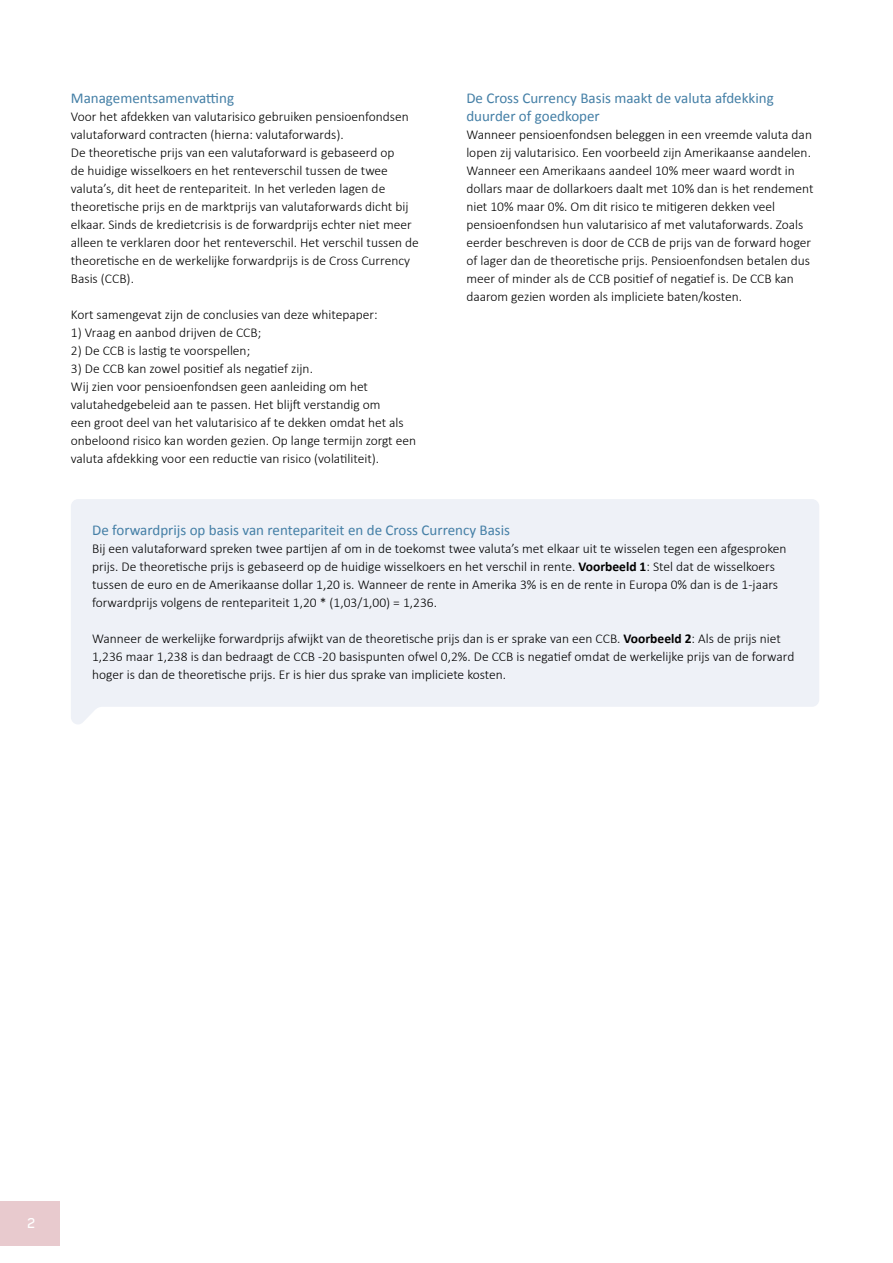
<style>
.page{position:relative;width:893px;height:1263px;background:#fff}
.page>*{position:absolute;margin:0;border:0;box-sizing:border-box;transform-origin:0 0}
.t1{font:500 16.5px "Blender Pro";color:#fff}
.tussenkop_blauw{font:15px/18px "Calibri";color:#447fa6}
.Basistekt{font:300 13.5px/18px "Calibri";color:#000}
.s1{font-weight:700}
</style>
<div class="page">
<svg style="left:71px;top:499px;width:748px;height:225px;background:#eff2f7"></svg>
<div style="left:0;top:1202px;width:60px;height:44px;background:#e8cace"></div>
<p class="tussenkop_blauw" style="left:71px;top:89px;width:165px">Managementsamenvatting</p>
<p class="Basistekt" style="left:71px;top:107px;width:350px">Voor het afdekken van valutarisico gebruiken pensioenfondsen valutaforward contracten (hierna: valutaforwards).<br>De theoretische prijs van een valutaforward is gebaseerd op<br>de huidige wisselkoers en het renteverschil tussen de twee valuta’s, dit heet de rentepariteit. In het verleden lagen de theoretische prijs en de marktprijs van valutaforwards dicht bij elkaar. Sinds de kredietcrisis is de forwardprijs echter niet meer alleen te verklaren door het renteverschil. Het verschil tussen de theoretische en de werkelijke forwardprijs is de Cross Currency Basis (CCB).</p>
<p class="Basistekt" style="left:71px;top:305px;width:308px">Kort samengevat zijn de conclusies van deze whitepaper:</p>
<p class="Basistekt" style="left:71px;top:323px;width:192px">1) Vraag en aanbod drijven de CCB;</p>
<p class="Basistekt" style="left:71px;top:341px;width:181px">2) De CCB is lastig te voorspellen;</p>
<p class="Basistekt" style="left:71px;top:359px;width:244px">3) De CCB kan zowel positief als negatief zijn.</p>
<p class="Basistekt" style="left:71px;top:377px;width:347px">Wij zien voor pensioenfondsen geen aanleiding om het valutahedgebeleid aan te passen. Het blijft verstandig om<br>een groot deel van het valutarisico af te dekken omdat het als onbeloond risico kan worden gezien. Op lange termijn zorgt een valuta afdekking voor een reductie van risico (volatiliteit).</p>
<p class="tussenkop_blauw" style="left:466px;top:89px;width:309px">De Cross Currency Basis maakt de valuta afdekking duurder of goedkoper</p>
<p class="Basistekt" style="left:466px;top:125px;width:349px">Wanneer pensioenfondsen beleggen in een vreemde valuta dan lopen zij valutarisico. Een voorbeeld zijn Amerikaanse aandelen.<br>Wanneer een Amerikaans aandeel 10% meer waard wordt in dollars maar de dollarkoers daalt met 10% dan is het rendement niet 10% maar 0%. Om dit risico te mitigeren dekken veel pensioenfondsen hun valutarisico af met valutaforwards. Zoals eerder beschreven is door de CCB de prijs van de forward hoger of lager dan de theoretische prijs. Pensioenfondsen betalen dus meer of minder als de CCB positief of negatief is. De CCB kan daarom gezien worden als impliciete baten/kosten.</p>
<p class="tussenkop_blauw" style="left:92px;top:521px;width:419px">De forwardprijs op basis van rentepariteit en de Cross Currency Basis</p>
<p class="Basistekt" style="left:92px;top:539px;width:696px">Bij een valutaforward spreken twee partijen af om in de toekomst twee valuta’s met elkaar uit te wisselen tegen een afgesproken prijs. De theoretische prijs is gebaseerd op de huidige wisselkoers en het verschil in rente. <span class="s1">Voorbeeld 1</span>: Stel dat de wisselkoers tussen de euro en de Amerikaanse dollar 1,20 is. Wanneer de rente in Amerika 3% is en de rente in Europa 0% dan is de 1-jaars forwardprijs volgens de rentepariteit 1,20 * (1,03/1,00) = 1,236.</p>
<p class="Basistekt" style="left:92px;top:629px;width:704px">Wanneer de werkelijke forwardprijs afwijkt van de theoretische prijs dan is er sprake van een CCB. <span class="s1">Voorbeeld 2</span>: Als de prijs niet<br>1,236 maar 1,238 is dan bedraagt de CCB -20 basispunten ofwel 0,2%. De CCB is negatief omdat de werkelijke prijs van de forward hoger is dan de theoretische prijs. Er is hier dus sprake van impliciete kosten.</p>
<p class="t1" style="left:28px;top:1214px;width:10px">2</p>
</div>
